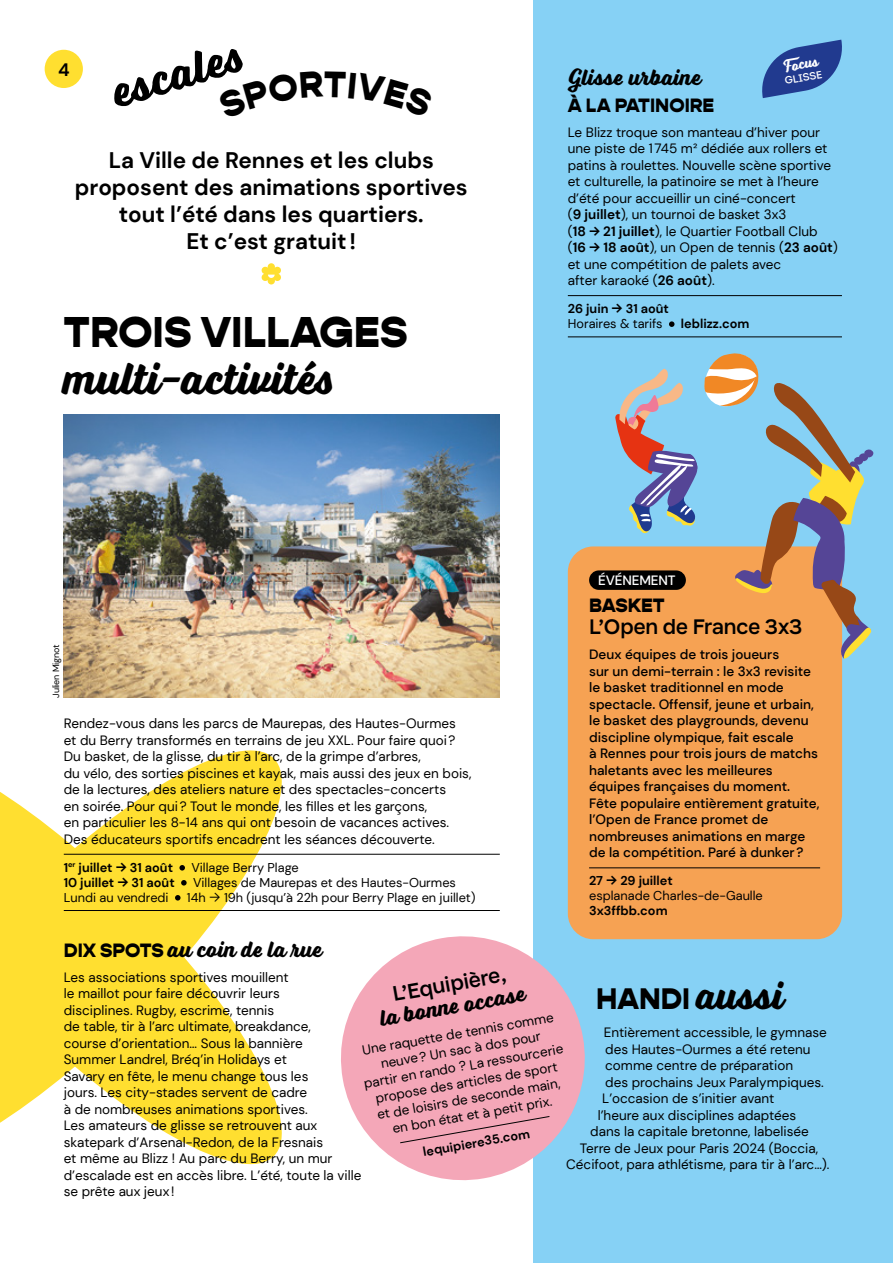
<style>
.page{position:relative;width:893px;height:1263px;background:#fff}
.page>*{position:absolute;margin:0;border:0;box-sizing:border-box;transform-origin:0 0}
.t1{font:700 49.5px "Voltage";color:#000}
.t2{font:700 48px "Voltage";color:#000}
.t3{font:900 43.5px "Gopher";color:#000}
.t4{font:900 30px "Gopher";color:#000}
.t5{font:700 24px "Voltage";color:#000}
.t6{font:700 22.5px/27px "DM Sans";color:#000;text-align:center}
.t7{font:500 19.5px "Condate";color:#000}
.t8{font:900 19.5px "Gopher";color:#000}
.t9{font:700 18px "DM Sans";color:#000}
.t10{font:700 15px "Voltage";color:#fff}
.t11{font:13.5px/16.5px "DM Sans";color:#000}
.t12{font:500 13.5px/16.5px "DM Sans";color:#000}
.t13{font:500 13.5px "DM Sans";letter-spacing:-.01em;color:#fff}
.t14{font:12.75px/15px "DM Sans";color:#000}
.t15{font:700 12.75px "DM Sans";color:#000}
.t16{font:600 10.5px "Intro";color:#fff}
.t17{font:9px "DM Sans";letter-spacing:-.02em;color:#000}
.s1{font-weight:700}
.s2{font-family:"Condate";font-weight:500;font-size:12.75px}
.s3{font-family:"Condate";font-weight:500}
.s4{font-family:"Condate";font-weight:300}
.s5{font-family:"Gopher";font-weight:900;font-size:19.5px}
.s6{font-family:"Voltage";font-weight:700;font-size:42px}
</style>
<div class="page">
<div style="left:45px;top:50px;width:38px;height:38px;background:#ffdf30;border-radius:50%"></div>
<div style="left:534px;top:0;width:359px;height:1263px;background:#86d1f5"></div>
<svg style="left:0;top:750px;width:305px;height:415px;fill:#ffdf30"></svg>
<hr style="left:64px;top:854px;width:436px;height:1px;background:#000">
<hr style="left:64px;top:910px;width:436px;height:1px;background:#000">
<svg style="left:179px;top:865px;width:6px;height:5px"></svg>
<svg style="left:181px;top:880px;width:6px;height:5px"></svg>
<svg style="left:175px;top:895px;width:6px;height:5px"></svg>
<div style="left:568px;top:546px;width:274px;height:393px;background:#f6a253;border-radius:26px"></div>
<hr style="left:589px;top:867px;width:231px;height:1px;background:#000">
<div style="left:589px;top:570px;width:97px;height:20px;background:#000;border-radius:10px"></div>
<hr style="left:568px;top:295px;width:274px;height:1px;background:#000">
<hr style="left:568px;top:336px;width:274px;height:1px;background:#000">
<svg style="left:669px;top:321px;width:5px;height:6px"></svg>
<svg style="left:341px;top:926px;width:254px;height:264px;fill:#f4a7b8"></svg>
<div style="left:399px;top:1115px;width:151px;height:29px;background:#f4a7b8"></div>
<img style="left:64px;top:415px;width:436px;height:282px">
<svg style="left:261px;top:263px;width:20px;height:21px"></svg>
<svg style="left:762px;top:40px;width:80px;height:58px"></svg>
<svg style="left:615px;top:353px;width:259px;height:306px"></svg>
<h1 class="t1" style="left:104px;top:64px;width:137px;rotate:-17deg">escales</h1>
<p class="t10" style="left:782px;top:58px;width:36px;rotate:-10deg">Focus</p>
<h3 class="t9" style="left:58px;top:58px;width:13px">4</h3>
<h3 class="t5" style="left:568px;top:62px;width:135px">Glisse urbaine</h3>
<h3 class="t8" style="left:568px;top:93px;width:148px">À LA PATINOIRE</h3>
<p class="t11" style="left:568px;top:124px;width:272px">Le Blizz troque son manteau d’hiver pour une piste de 1745 m² dédiée aux rollers et patins à roulettes. Nouvelle scène sportive et culturelle, la patinoire se met à l’heure d’été pour accueillir un ciné‑concert<br>(<span class="s1">9 juillet</span>), un tournoi de basket 3x3<br>(<span class="s1">18</span> <span class="s2">→</span> <span class="s1">21 juillet</span>), le Quartier Football Club (<span class="s1">16</span> <span class="s2">→</span> <span class="s1">18 août</span>), un Open de tennis (<span class="s1">23 août</span>) et une compétition de palets avec<br>after karaoké (<span class="s1">26 août</span>).</p>
<p class="t14" style="left:568px;top:301px;width:103px"><span class="s1">26 juin</span> <span class="s3">→</span> <span class="s1">31 août<br></span>Horaires &amp; tarifs</p>
<p class="t16" style="left:784px;top:74px;width:39px;rotate:-10deg">GLISSE</p>
<h3 class="t6" style="left:75px;top:147px;width:394px">La Ville de Rennes et les clubs proposent des animations sportives tout l’été dans les quartiers.<br>Et c’est gratuit !</h3>
<h3 class="t3" style="left:64px;top:306px;width:346px">TROIS VILLAGES</h3>
<h2 class="t2" style="left:64px;top:349px;width:273px">multi-activités</h2>
<p class="t15" style="left:681px;top:316px;width:70px">leblizz.com</p>
<p class="t13" style="left:598px;top:572px;width:79px">ÉVÉNEMENT</p>
<h3 class="t8" style="left:589px;top:593px;width:77px">BASKET</h3>
<h3 class="t7" style="left:589px;top:615px;width:215px">L’Open de France 3x3</h3>
<p class="t12" style="left:589px;top:646px;width:232px">Deux équipes de trois joueurs<br>sur un demi-terrain : le 3x3 revisite le basket traditionnel en mode spectacle. Offensif, jeune et urbain, le basket des playgrounds, devenu discipline olympique, fait escale<br>à Rennes pour trois jours de matchs haletants avec les meilleures équipes françaises du moment.<br>Fête populaire entièrement gratuite, l’Open de France promet de nombreuses animations en marge de la compétition. Paré à dunker?</p>
<p class="t14" style="left:589px;top:873px;width:175px"><span class="s1">27</span> <span class="s3">→</span> <span class="s1">29 juillet<br></span>esplanade Charles-de-Gaulle</p>
<p class="t15" style="left:589px;top:903px;width:80px">3x3ffbb.com</p>
<p class="t17" style="left:51px;top:698px;width:54px;rotate:-90deg">Julien Mignot</p>
<p class="t11" style="left:64px;top:715px;width:409px">Rendez-vous dans les parcs de Maurepas, des Hautes-Ourmes et du Berry transformés en terrains de jeu XXL. Pour faire quoi?<br>Du basket, de la glisse, du tir à l’arc, de la grimpe d’arbres,<br>du vélo, des sorties piscines et kayak, mais aussi des jeux en bois, de la lectures, des ateliers nature et des spectacles-concerts<br>en soirée. Pour qui? Tout le monde, les filles et les garçons,<br>en particulier les 8-14 ans qui ont besoin de vacances actives.<br>Des éducateurs sportifs encadrent les séances découverte.</p>
<p class="t15" style="left:64px;top:859px;width:111px">1<sup>er</sup> juillet <span class="s3">→</span> 31 août</p>
<p class="t14" style="left:191px;top:860px;width:109px">Village Berry Plage</p>
<p class="t15" style="left:64px;top:874px;width:112px">10 juillet <span class="s3">→</span> 31 août</p>
<p class="t14" style="left:193px;top:875px;width:264px">Villages de Maurepas et des Hautes-Ourmes</p>
<p class="t14" style="left:64px;top:890px;width:106px">Lundi au vendredi</p>
<p class="t14" style="left:187px;top:890px;width:290px">14h <span class="s4">→</span> 19h (jusqu’à 22h pour Berry Plage en juillet)</p>
<h3 class="t5" style="left:64px;top:934px;width:260px"><span class="s5">DIX SPOTS</span> au coin de la rue</h3>
<p class="t11" style="left:64px;top:969px;width:299px">Les associations sportives mouillent<br>le maillot pour faire découvrir leurs<br>disciplines. Rugby, escrime, tennis<br>de table, tir à l’arc ultimate, breakdance,<br>course d’orientation… Sous la bannière<br>Summer Landrel, Bréq’in Holidays et<br>Savary en fête, le menu change tous les<br>jours. Les city-stades servent de cadre<br>à de nombreuses animations sportives.<br>Les amateurs de glisse se retrouvent aux skatepark d’Arsenal-Redon, de la Fresnais<br>et même au Blizz ! Au parc du Berry, un mur d’escalade est en accès libre. L’été, toute la ville se prête aux jeux !</p>
<h3 class="t7" style="left:391px;top:982px;width:116px;rotate:-10deg">L’Equipière,</h3>
<h3 class="t4" style="left:596px;top:980px;width:189px">HANDI <span class="s6">aussi</span></h3>
<p class="t11" style="left:604px;top:1024px;width:225px">Entièrement accessible, le gymnase</p>
<p class="t11" style="left:605px;top:1041px;width:207px">des Hautes-Ourmes a été retenu</p>
<p class="t11" style="left:605px;top:1057px;width:189px">comme centre de préparation</p>
<p class="t11" style="left:605px;top:1074px;width:220px">des prochains Jeux Paralympiques.</p>
<p class="t11" style="left:602px;top:1090px;width:174px">L’occasion de s’initier avant</p>
<p class="t11" style="left:598px;top:1107px;width:200px">l’heure aux disciplines adaptées</p>
<p class="t11" style="left:590px;top:1123px;width:220px">dans la capitale bretonne, labelisée</p>
<p class="t11" style="left:580px;top:1140px;width:240px">Terre de Jeux pour Paris 2024 (Boccia,</p>
<p class="t11" style="left:566px;top:1156px;width:265px">Cécifoot, para athlétisme, para tir à l’arc…).</p>
<h3 class="t5" style="left:378px;top:1004px;width:148px;rotate:-10deg">la bonne occase</h3>
<p class="t11" style="left:357px;top:1043px;width:204px;text-align:center;rotate:-10deg">Une raquette de tennis comme neuve? Un sac à dos pour<br>partir en rando ? La ressourcerie propose des articles de sport<br>et de loisirs de seconde main, en bon état et à petit prix.</p>
<p class="t15" style="left:422px;top:1144px;width:110px;rotate:-10deg">lequipiere35.com</p>
</div>
